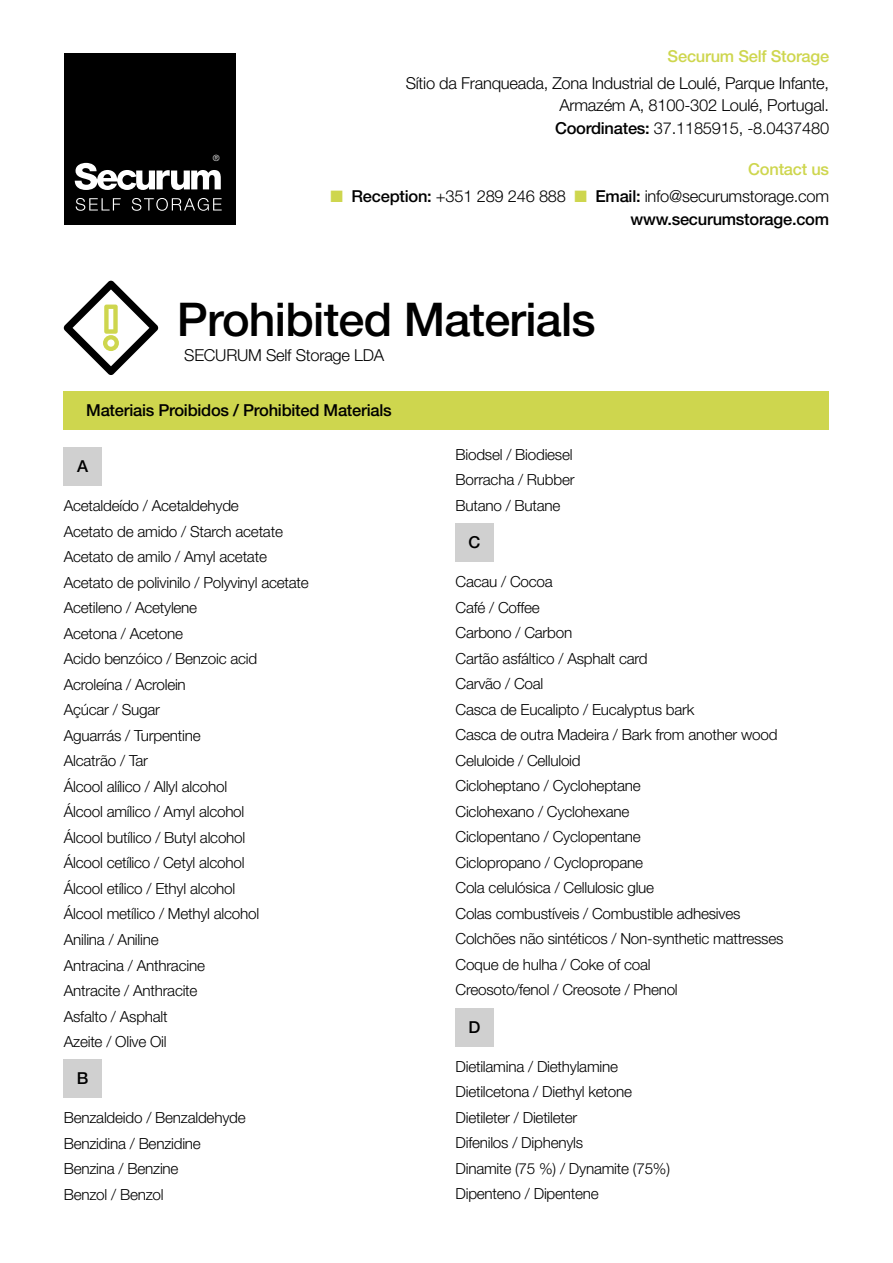
<style>
.page{position:relative;width:893px;height:1263px;background:#fff}
.page>*{position:absolute;margin:0;border:0;box-sizing:border-box;transform-origin:0 0}
.t1{font:500 46.5px "Helvetica Neue";letter-spacing:-.015em;color:#000}
.t2{font:300 16.5px/22.5px "Helvetica Neue";letter-spacing:-.015em;color:#000;text-align:justify}
.t3{font:500 16.5px/22.5px "Helvetica Neue";letter-spacing:-.015em;color:#000;text-align:right}
.t4{font:500 16.5px "Helvetica Neue";letter-spacing:-.015em;color:#ced64e}
.t5{font:300 15.3px/25.5px "Helvetica Neue";letter-spacing:-.015em;color:#000}
.t6{font:300 8.7px "Helvetica Neue";color:#fff}
.s1{font-weight:500}
.s2{color:#ced64e}
.s3{font-weight:300}
</style>
<div class="page">
<div style="left:64px;top:53px;width:171px;height:172px;background:#000"></div>
<svg style="left:76px;top:198px;width:146px;height:13px"></svg>
<svg style="left:75px;top:163px;width:146px;height:27px"></svg>
<svg style="left:63px;top:280px;width:96px;height:95px"></svg>
<div style="left:64px;top:391px;width:765px;height:39px;background:#ced64e"></div>
<div style="left:64px;top:448px;width:38px;height:38px;background:#d0d0d0"></div>
<div style="left:64px;top:1060px;width:38px;height:38px;background:#d0d0d0"></div>
<div style="left:455px;top:523px;width:39px;height:39px;background:#d0d0d0"></div>
<div style="left:455px;top:1008px;width:39px;height:38px;background:#d0d0d0"></div>
<p class="t6" style="left:213px;top:153px;width:8px">®</p>
<p class="t4" style="left:668px;top:46px;width:163px">Securum Self Storage</p>
<p class="t2" style="left:555px;top:71px;width:276px;text-indent:-149px">Sítio da Franqueada, Zona Industrial de Loulé, Parque Infante, Armazém A, 8100-302 Loulé, Portugal.<br><span class="s1">Coordinates:</span> 37.1185915, -8.0437480</p>
<p class="t4" style="left:748px;top:160px;width:82px">Contact us</p>
<p class="t3" style="left:331px;top:185px;width:500px"><span class="s2">■</span> Reception: <span class="s3">+351 289 246 888</span> <span class="s2">■</span> Email: <span class="s3">info@securumstorage.com </span>www.securumstorage.com</p>
<h1 class="t1" style="left:177px;top:292px;width:420px">Prohibited Materials</h1>
<p class="t2" style="left:184px;top:343px;width:202px">SECURUM Self Storage LDA</p>
<p class="t3" style="left:86px;top:399px;width:307px">Materiais Proibidos / Prohibited Materials</p>
<p class="t3" style="left:77px;top:455px;width:13px">A</p>
<p class="t5" style="left:64px;top:493px;width:247px">Acetaldeído / Acetaldehyde<br>Acetato de amido / Starch acetate<br>Acetato de amilo / Amyl acetate<br>Acetato de polivinilo / Polyvinyl acetate<br>Acetileno / Acetylene<br>Acetona / Acetone<br>Acido benzóico / Benzoic acid<br>Acroleína / Acrolein<br>Açúcar / Sugar<br>Aguarrás / Turpentine<br>Alcatrão / Tar<br>Álcool alílico / Allyl alcohol<br>Álcool amílico / Amyl alcohol<br>Álcool butílico / Butyl alcohol<br>Álcool cetílico / Cetyl alcohol<br>Álcool etílico / Ethyl alcohol<br>Álcool metílico / Methyl alcohol<br>Anilina / Aniline<br>Antracina / Anthracine<br>Antracite / Anthracite<br>Asfalto / Asphalt<br>Azeite / Olive Oil</p>
<p class="t3" style="left:77px;top:1067px;width:13px">B</p>
<p class="t5" style="left:64px;top:1105px;width:183px">Benzaldeido / Benzaldehyde<br>Benzidina / Benzidine<br>Benzina / Benzine<br>Benzol / Benzol</p>
<p class="t5" style="left:455px;top:441px;width:121px">Biodsel / Biodiesel<br>Borracha / Rubber<br>Butano / Butane</p>
<p class="t3" style="left:469px;top:531px;width:13px">C</p>
<p class="t5" style="left:455px;top:569px;width:329px">Cacau / Cocoa<br>Café / Coffee<br>Carbono / Carbon<br>Cartão asfáltico / Asphalt card<br>Carvão / Coal<br>Casca de Eucalipto / Eucalyptus bark<br>Casca de outra Madeira / Bark from another wood<br>Celuloide / Celluloid<br>Cicloheptano / Cycloheptane<br>Ciclohexano / Cyclohexane<br>Ciclopentano / Cyclopentane<br>Ciclopropano / Cyclopropane<br>Cola celulósica / Cellulosic glue<br>Colas combustíveis / Combustible adhesives<br>Colchões não sintéticos / Non-synthetic mattresses<br>Coque de hulha / Coke of coal<br>Creosoto/fenol / Creosote / Phenol</p>
<p class="t3" style="left:469px;top:1015px;width:13px">D</p>
<p class="t5" style="left:455px;top:1053px;width:216px">Dietilamina / Diethylamine<br>Dietilcetona / Diethyl ketone<br>Dietileter / Dietileter<br>Difenilos / Diphenyls<br>Dinamite (75 %) / Dynamite (75%)<br>Dipenteno / Dipentene</p>
</div>
